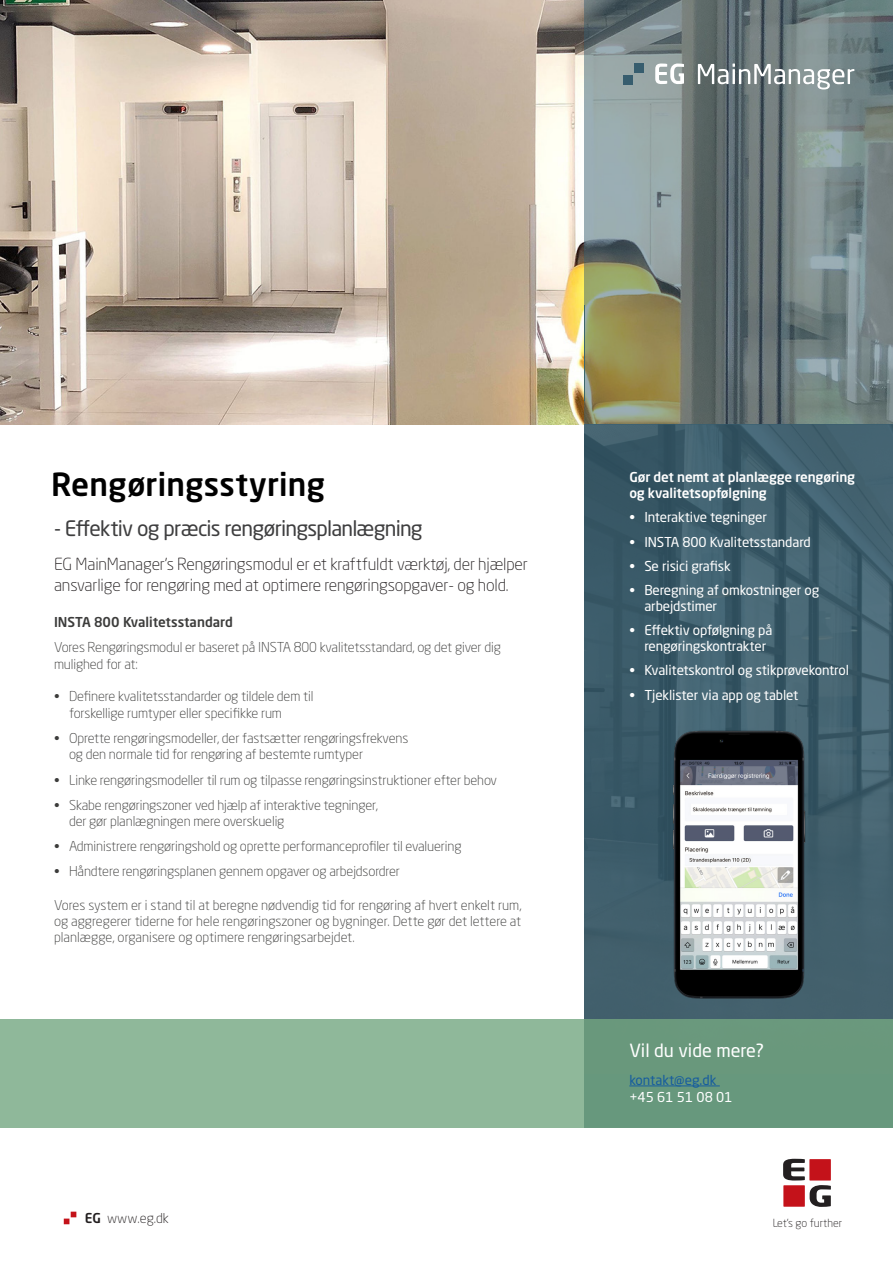
<style>
.page{position:relative;width:893px;height:1263px;background:#fff}
.page>*{position:absolute;margin:0;border:0;box-sizing:border-box;transform-origin:0 0}
.Overskrift{font:500 31.5px "Neo Sans Std";letter-spacing:.005em;color:#000}
.Overskrift-2{font:21px "Neo Sans Std";letter-spacing:-.035em;color:#3e3e3f}
.t1{font:18px "Neo Sans Std";color:#fff}
.Manchet{font:300 16.5px/21px "Neo Sans Std";letter-spacing:-.01em;color:#231f20}
.Brødtekst_bullet{font:300 13.5px/16.5px "Neo Sans Std";letter-spacing:-.01em;color:#3c3c3b}
.Brødtekst_bullet-2{font:13.5px/15.8px "Neo Sans Std";letter-spacing:-.01em;color:#fff}
.Brødtekst_bullet-3{font:500 13.5px/15.8px "Neo Sans Std";letter-spacing:-.01em;color:#fff}
.t2{font:500 13.5px "Neo Sans Std";color:#3c3c3b}
.t3{font:13.5px "Neo Sans Std";color:#175d9e}
.t4{font:300 13.5px "Neo Sans Std";color:#231f20}
.t5{font:300 11.1px "Neo Sans Std";color:#231f20}
.s1{font-weight:500}
</style>
<div class="page">
<img style="left:0;top:0;width:585px;height:425px">
<img style="left:585px;top:425px;width:308px;height:594px">
<svg style="left:0;top:1019px;width:893px;height:108px;background:#81ac8f"></svg>
<svg style="left:64px;top:1211px;width:12px;height:13px"></svg>
<svg style="left:783px;top:1159px;width:48px;height:48px"></svg>
<svg style="left:585px;top:0;width:308px;height:425px;background:#76827e"></svg>
<hr style="left:629px;top:1085px;width:91px;height:1px;background:#175d9e">
<div style="left:623px;top:75px;width:10px;height:9px;background:#375d6e"></div>
<div style="left:635px;top:64px;width:9px;height:9px;background:#375d6e"></div>
<svg style="left:655px;top:64px;width:29px;height:20px"></svg>
<svg style="left:698px;top:64px;width:156px;height:25px"></svg>
<img style="left:660px;top:718px;width:157px;height:293px">
<p class="Overskrift" style="left:51px;top:465px;width:275px">Rengøringsstyring</p>
<p class="Overskrift-2" style="left:54px;top:515px;width:370px">- Effektiv og præcis rengøringsplanlægning</p>
<p class="Manchet" style="left:54px;top:554px;width:475px">EG MainManager’s Rengøringsmodul er et kraftfuldt værktøj, der hjælper ansvarlige for rengøring med at optimere rengøringsopgaver- og hold.</p>
<p class="t2" style="left:54px;top:613px;width:180px">INSTA 800 Kvalitetsstandard</p>
<p class="Brødtekst_bullet" style="left:54px;top:639px;width:448px">Vores Rengøringsmodul er baseret på INSTA 800 kvalitetsstandard, og det giver dig mulighed for at:</p>
<p class="Brødtekst_bullet" style="left:69px;top:688px;width:246px;text-indent:-15px">• Definere kvalitetsstandarder og tildele dem til forskellige rumtyper eller specifikke rum</p>
<p class="Brødtekst_bullet" style="left:69px;top:730px;width:341px;text-indent:-15px">• Oprette rengøringsmodeller, der fastsætter rengøringsfrekvens og den normale tid for rengøring af bestemte rumtyper</p>
<p class="Brødtekst_bullet" style="left:54px;top:771px;width:445px">• Linke rengøringsmodeller til rum og tilpasse rengøringsinstruktioner efter behov</p>
<p class="Brødtekst_bullet" style="left:69px;top:796px;width:311px;text-indent:-15px">• Skabe rengøringszoner ved hjælp af interaktive tegninger, der gør planlægningen mere overskuelig</p>
<p class="Brødtekst_bullet" style="left:54px;top:838px;width:409px">• Administrere rengøringshold og oprette performanceprofiler til evaluering</p>
<p class="Brødtekst_bullet" style="left:54px;top:863px;width:348px">• Håndtere rengøringsplanen gennem opgaver og arbejdsordrer</p>
<p class="Brødtekst_bullet" style="left:54px;top:896px;width:469px;text-align:justify">Vores system er i stand til at beregne nødvendig tid for rengøring af hvert enkelt rum, og aggregerer tiderne for hele rengøringszoner og bygninger. Dette gør det lettere at planlægge, organisere og optimere rengøringsarbejdet.</p>
<p class="Brødtekst_bullet-3" style="left:629px;top:469px;width:227px">Gør det nemt at planlægge rengøring og kvalitetsopfølgning</p>
<p class="Brødtekst_bullet-2" style="left:629px;top:509px;width:139px">• Interaktive tegninger</p>
<p class="Brødtekst_bullet-2" style="left:629px;top:534px;width:183px">• INSTA 800 Kvalitetsstandard</p>
<p class="Brødtekst_bullet-2" style="left:629px;top:558px;width:103px">• Se risici grafisk</p>
<p class="Brødtekst_bullet-2" style="left:644px;top:582px;width:176px;text-indent:-15px">• Beregning af omkostninger og arbejdstimer</p>
<p class="Brødtekst_bullet-2" style="left:644px;top:622px;width:129px;text-indent:-15px">• Effektiv opfølgning på rengøringskontrakter</p>
<p class="Brødtekst_bullet-2" style="left:629px;top:662px;width:221px">• Kvalitetskontrol og stikprøvekontrol</p>
<p class="Brødtekst_bullet-2" style="left:629px;top:686px;width:170px">• Tjeklister via app og tablet</p>
<p class="t1" style="left:629px;top:1040px;width:136px">Vil du vide mere?</p>
<p class="t3" style="left:629px;top:1072px;width:89px">kontakt@eg.dk</p>
<p class="Brødtekst_bullet-2" style="left:629px;top:1089px;width:105px">+45 61 51 08 01</p>
<p class="t4" style="left:85px;top:1210px;width:86px"><span class="s1">EG</span> www.eg.dk</p>
<p class="t5" style="left:772px;top:1217px;width:72px">Let’s go further</p>
</div>
